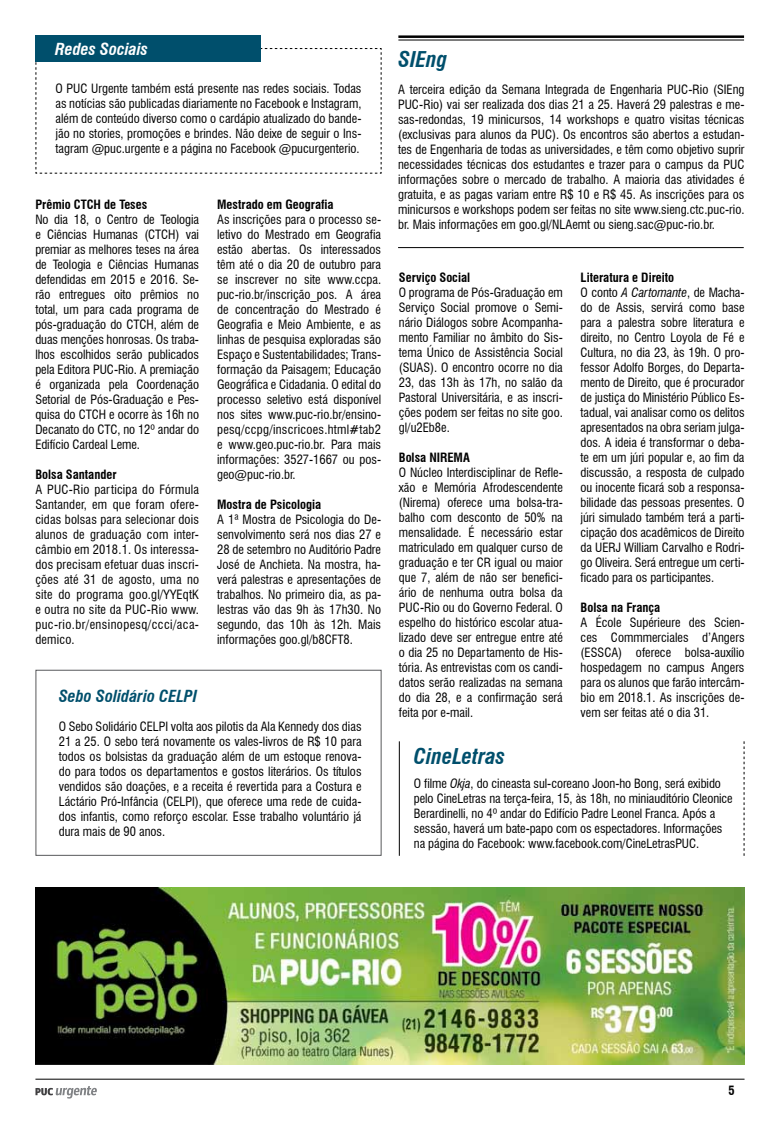
<style>
.page{position:relative;width:780px;height:1134px;background:#fff}
.page>*{position:absolute;margin:0;border:0;box-sizing:border-box;transform-origin:0 0}
.t1{font:italic 700 condensed 21.25px "Swiss 721 BT";color:#004f6c}
.t2{font:italic 700 condensed 16.25px "Swiss 721 BT";color:#004f6c}
.t3{font:italic 700 condensed 16.25px "Swiss 721 BT";color:#fff}
.t4{font:condensed 12.5px/15px "Swiss 721 BT";letter-spacing:-.005em;color:#000;text-align:justify}
.t5{font:700 condensed 12.5px "Swiss 721 BT";color:#000}
.s1{font-weight:700}
.s2{font-style:italic}
</style>
<div class="page">
<hr style="left:35px;top:1079px;width:709px;height:1px;background:#000">
<svg style="left:35px;top:1086px;width:62px;height:12px"></svg>
<img style="left:35px;top:887px;width:709px;height:177px">
<svg style="left:35px;top:48px;width:347px;height:126px"></svg>
<div style="left:35px;top:35px;width:225px;height:27px;background:#004f6c"></div>
<hr style="left:398px;top:247px;width:345px;height:1px;background:#000">
<hr style="left:398px;top:35px;width:346px;height:3px;background:#000">
<hr style="left:398px;top:40px;width:346px;height:1px;background:#000">
<div style="left:35px;top:670px;width:346px;height:186px;border:1px solid #58595b"></div>
<hr style="left:399px;top:741px;width:1px;height:115px;background:#000">
<svg style="left:743px;top:741px;width:1px;height:115px"></svg>
<h2 class="t3" style="left:55px;top:39px;width:94px">Redes Sociais</h2>
<p class="t4" style="left:55px;top:81px;width:307px">O PUC Urgente também está presente nas redes sociais. Todas as notícias são publicadas diariamente no Facebook e Instagram, além de conteúdo diverso como o cardápio atualizado do bande&shy;jão no stories, promoções e brindes. Não deixe de seguir o Ins&shy;tagram @puc.urgente e a página no Facebook @pucurgenterio.</p>
<p class="t5" style="left:35px;top:197px;width:113px">Prêmio CTCH de Teses</p>
<p class="t4" style="left:35px;top:212px;width:165px">No dia 18, o Centro de Teologia e Ciências Humanas (CTCH) vai premiar as melhores teses na área de Teologia e Ciências Humanas defendidas em 2015 e 2016. Se&shy;rão entregues oito prêmios no total, um para cada programa de pós-graduação do CTCH, além de duas menções honrosas. Os traba&shy;lhos escolhidos serão publicados pela Editora PUC-Rio. A premiação é organizada pela Coordenação Setorial de Pós-Graduação e Pes&shy;quisa do CTCH e ocorre às 16h no Decanato do CTC, no 12º andar do Edifício Cardeal Leme.</p>
<p class="t5" style="left:35px;top:467px;width:83px">Bolsa Santander</p>
<p class="t4" style="left:35px;top:482px;width:165px">A PUC-Rio participa do Fórmula Santander, em que foram ofere&shy;cidas bolsas para selecionar dois alunos de graduação com inter&shy;câmbio em 2018.1. Os interessa&shy;dos precisam efetuar duas inscri&shy;ções até 31 de agosto, uma no site do programa goo.gl/YYEqtK e outra no site da PUC-Rio www. puc-rio.br/ensinopesq/ccci/aca&shy;demico.</p>
<p class="t5" style="left:217px;top:197px;width:118px">Mestrado em Geografia</p>
<p class="t4" style="left:217px;top:212px;width:165px">As inscrições para o processo se&shy;letivo do Mestrado em Geografia estão abertas. Os interessados têm até o dia 20 de outubro para se inscrever no site www.ccpa. puc-rio.br/inscrição_pos. A área de concentração do Mestrado é Geografia e Meio Ambiente, e as linhas de pesquisa exploradas são Espaço e Sustentabilidades; Trans&shy;formação da Paisagem; Educação Geográfica e Cidadania. O edital do processo seletivo está disponível nos sites www.puc-rio.br/ensino&shy;pesq/ccpg/inscricoes.html#tab2 e www.geo.puc-rio.br. Para mais informações: 3527-1667 ou pos&shy;geo@puc-rio.br.</p>
<p class="t5" style="left:217px;top:497px;width:106px">Mostra de Psicologia</p>
<p class="t4" style="left:217px;top:512px;width:165px">A 1ª Mostra de Psicologia do De&shy;senvolvimento será nos dias 27 e 28 de setembro no Auditório Padre José de Anchieta. Na mostra, ha&shy;verá palestras e apresentações de trabalhos. No primeiro dia, as pa&shy;lestras vão das 9h às 17h30. No segundo, das 10h às 12h. Mais informações goo.gl/b8CFT8.</p>
<h2 class="t2" style="left:59px;top:687px;width:140px">Sebo Solidário CELPI</h2>
<p class="t4" style="left:59px;top:719px;width:304px">O Sebo Solidário CELPI volta aos pilotis da Ala Kennedy dos dias 21 a 25. O sebo terá novamente os vales-livros de R$ 10 para todos os bolsistas da graduação além de um estoque renova&shy;do para todos os departamentos e gostos literários. Os títulos vendidos são doações, e a receita é revertida para a Costura e Láctário Pró-Infância (CELPI), que oferece uma rede de cuida&shy;dos infantis, como reforço escolar. Esse trabalho voluntário já dura mais de 90 anos.</p>
<h1 class="t1" style="left:398px;top:46px;width:51px">SIEng</h1>
<p class="t4" style="left:398px;top:82px;width:348px">A terceira edição da Semana Integrada de Engenharia PUC-Rio (SIEng PUC-Rio) vai ser realizada dos dias 21 a 25. Haverá 29 palestras e me&shy;sas-redondas, 19 minicursos, 14 workshops e quatro visitas técnicas (exclusivas para alunos da PUC). Os encontros são abertos a estudan&shy;tes de Engenharia de todas as universidades, e têm como objetivo suprir necessidades técnicas dos estudantes e trazer para o campus da PUC informações sobre o mercado de trabalho. A maioria das atividades é gratuita, e as pagas variam entre R$ 10 e R$ 45. As inscrições para os minicursos e workshops podem ser feitas no site www.sieng.ctc.puc-rio. br. Mais informações em goo.gl/NLAemt ou sieng.sac@puc-rio.br.</p>
<p class="t5" style="left:399px;top:270px;width:73px">Serviço Social</p>
<p class="t4" style="left:399px;top:285px;width:165px">O programa de Pós-Graduação em Serviço Social promove o Semi&shy;nário Diálogos sobre Acompanha&shy;mento Familiar no âmbito do Sis&shy;tema Único de Assistência Social (SUAS). O encontro ocorre no dia 23, das 13h às 17h, no salão da Pastoral Universitária, e as inscri&shy;ções podem ser feitas no site goo. gl/u2Eb8e.</p>
<p class="t5" style="left:399px;top:450px;width:72px">Bolsa NIREMA</p>
<p class="t4" style="left:399px;top:465px;width:165px">O Núcleo Interdisciplinar de Refle&shy;xão e Memória Afrodescendente (Nirema) oferece uma bolsa-tra&shy;balho com desconto de 50% na mensalidade. É necessário estar matriculado em qualquer curso de graduação e ter CR igual ou maior que 7, além de não ser benefici&shy;ário de nenhuma outra bolsa da PUC-Rio ou do Governo Federal. O espelho do histórico escolar atua&shy;lizado deve ser entregue entre até o dia 25 no Departamento de His&shy;tória. As entrevistas com os candi&shy;datos serão realizadas na semana do dia 28, e a confirmação será feita por e-mail.</p>
<h1 class="t1" style="left:414px;top:743px;width:93px">CineLetras</h1>
<p class="t4" style="left:580px;top:270px;width:165px;text-align:left"><span class="s1">Literatura e Direito<br></span>O conto <span class="s2">A Cartomante</span>, de Macha&shy;do de Assis, servirá como base para a palestra sobre literatura e direito, no Centro Loyola de Fé e<br>Cultura, no dia 23, às 19h. O pro&shy;fessor Adolfo Borges, do Departa&shy;mento de Direito, que é procurador de justiça do Ministério Público Es&shy;tadual, vai analisar como os delitos apresentados na obra seriam julga&shy;dos. A ideia é transformar o deba&shy;te em um júri popular e, ao fim da discussão, a resposta de culpado ou inocente ficará sob a responsa&shy;bilidade das pessoas presentes. O júri simulado também terá a parti&shy;cipação dos acadêmicos de Direito da UERJ William Carvalho e Rodri&shy;go Oliveira. Será entregue um certi&shy;ficado para os participantes.</p>
<p class="t5" style="left:580px;top:600px;width:81px">Bolsa na França</p>
<p class="t4" style="left:580px;top:615px;width:165px">A École Supérieure des Scien&shy;ces Commmerciales d’Angers (ESSCA) oferece bolsa-auxílio hospedagem no campus Angers para os alunos que farão intercâm&shy;bio em 2018.1. As inscrições de&shy;vem ser feitas até o dia 31.</p>
<p class="t4" style="left:414px;top:776px;width:320px;text-align:left">O filme <span class="s2">Okja</span>, do cineasta sul-coreano Joon-ho Bong, será exibido pelo CineLetras na terça-feira, 15, às 18h, no miniauditório Cleonice Berardinelli, no 4º andar do Edifício Padre Leonel Franca. Após a sessão, haverá um bate-papo com os espectadores. Informações na página do Facebook: www.facebook.com/CineLetrasPUC.</p>
<p class="t5" style="left:728px;top:1083px;width:8px">5</p>
</div>
